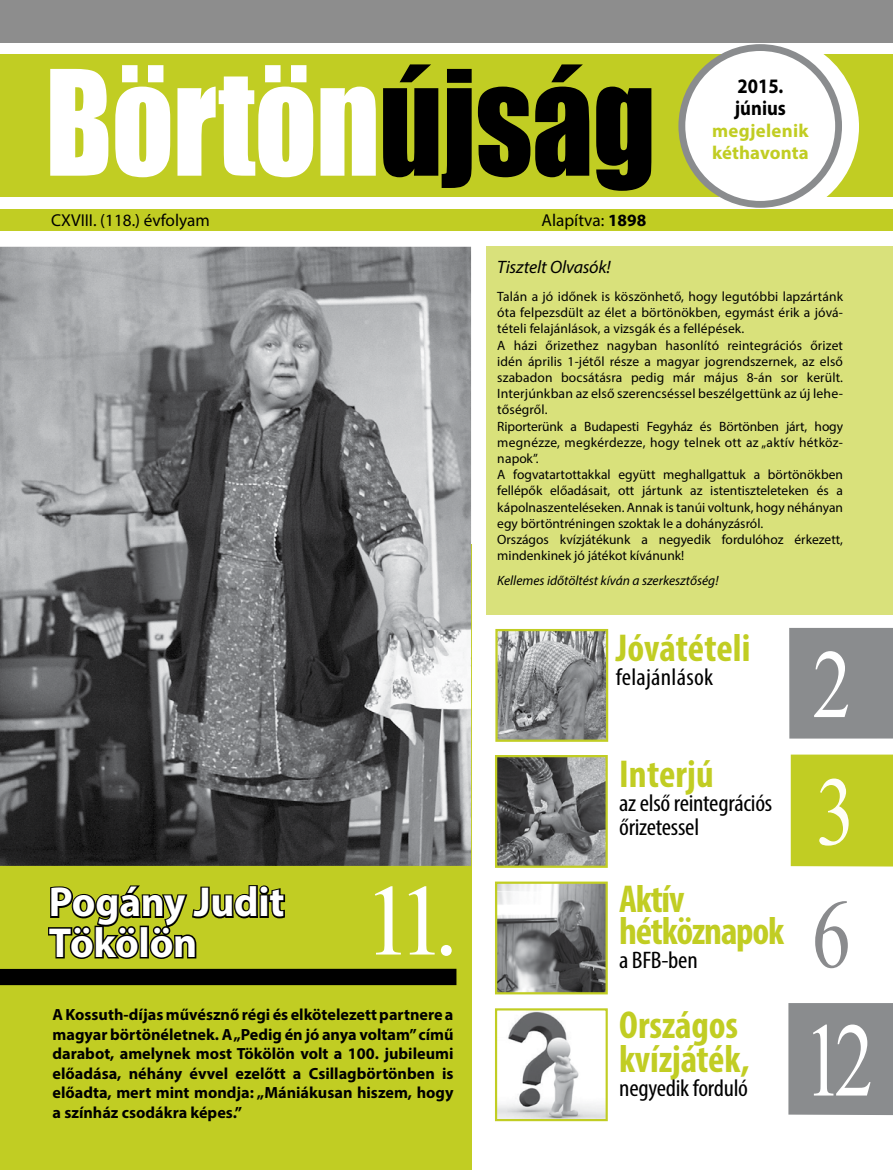
<style>
.page{position:relative;width:893px;height:1170px;background:#fff}
.page>*{position:absolute;margin:0;border:0;box-sizing:border-box;transform-origin:0 0}
.t1{font:135px "Impact";letter-spacing:-.005em;color:#fff;scale:.9 1}
.t2{font:105px "Times New Roman";color:#fff;scale:.75 1}
.t3{font:100.95px "Times New Roman";color:#fff}
.t4{font:97.5px "Times New Roman";color:#fffef6;scale:.8 1}
.t5{font:97.5px "Times New Roman";color:#6d6e71;scale:.8 1}
.t6{font:97.5px "Times New Roman";color:#fff;scale:.8 1}
.t7{font:700 42px/40.5px "Myriad Pro";letter-spacing:-.005em;color:#fff}
.t8{font:700 condensed 39px/34.5px "Myriad Pro";letter-spacing:-.005em;color:#c1cd23}
.t9{font:700 condensed 39px/31.5px "Myriad Pro";letter-spacing:-.03em;color:#c1cd23}
.t10{font:condensed 24px/24px "Myriad Pro";letter-spacing:-.01em;color:#000;scale:1.07 1}
.t11{font:condensed 24px "Myriad Pro";letter-spacing:.01em;color:#000;scale:1.07 1}
.t12{font:700 20.7px/21.9px "Myriad Pro";color:#000;scale:.9 1}
.t13{font:700 18.75px/21.9px "Myriad Pro";letter-spacing:.015em;color:#c1cd23}
.t14{font:italic 18px "Myriad Pro";letter-spacing:-.01em;color:#000}
.t15{font:17.25px "Myriad Pro";color:#000}
.t16{font:700 16.2px/19.5px "Myriad Pro";color:#000;text-align:justify}
.t17{font:13.5px/16.2px "Myriad Pro";letter-spacing:.005em;color:#000}
.t18{font:italic 13.5px "Myriad Pro";color:#000}
.s1{color:#000}
.s2{font-weight:700}
</style>
<div class="page">
<div style="left:0;top:54px;width:893px;height:149px;background:#c1cd23"></div>
<svg style="left:687px;top:45px;width:172px;height:152px"></svg>
<div style="left:0;top:544px;width:471px;height:625px;background:#c1cd23"></div>
<div style="left:0;top:197px;width:893px;height:47px;background:#fff"></div>
<div style="left:0;top:968px;width:456px;height:17px;background:#000"></div>
<div style="left:791px;top:754px;width:102px;height:112px;background:#c1cd23"></div>
<div style="left:0;top:0;width:893px;height:43px;background:#8d8d8d"></div>
<div style="left:0;top:209px;width:893px;height:22px;background:#c1cd23"></div>
<img style="left:0;top:247px;width:471px;height:618px">
<div style="left:486px;top:247px;width:407px;height:368px;background:#d9e17b"></div>
<div style="left:788px;top:1003px;width:105px;height:111px;background:#8a8c8e"></div>
<svg style="left:48px;top:885px;width:238px;height:74px"></svg>
<div style="left:789px;top:628px;width:104px;height:110px;background:#8a8c8e"></div>
<div style="left:682px;top:48px;width:157px;height:156px;background:#fff;border-radius:50%"></div>
<div style="left:678px;top:44px;width:164px;height:164px;border:7px solid #8a8c8e;border-radius:50%"></div>
<img style="left:498px;top:632px;width:107px;height:106px">
<div style="left:495px;top:629px;width:113px;height:112px;border:2px solid #c1cd23"></div>
<img style="left:498px;top:884px;width:107px;height:107px">
<div style="left:495px;top:881px;width:113px;height:113px;border:2px solid #c1cd23"></div>
<img style="left:498px;top:758px;width:107px;height:106px">
<div style="left:495px;top:755px;width:113px;height:112px;border:2px solid #c1cd23"></div>
<img style="left:498px;top:1011px;width:107px;height:107px">
<div style="left:495px;top:1008px;width:113px;height:113px;border:2px solid #c1cd23"></div>
<h1 class="t1" style="left:45px;top:18px;width:680px">Börtön<span class="s1">újság</span></h1>
<p class="t15" style="left:51px;top:210px;width:160px">CXVIII. (118.) évfolyam</p>
<p class="t15" style="left:542px;top:210px;width:106px">Alapítva: <span class="s2">1898</span></p>
<h3 class="t12" style="left:735px;top:74px;width:58px">2015. június</h3>
<h3 class="t13" style="left:712px;top:119px;width:98px">megjelenik kéthavonta</h3>
<h3 class="t14" style="left:497px;top:255px;width:115px">Tisztelt Olvasók!</h3>
<p class="t17" style="left:497px;top:288px;width:347px">Talán a jó időnek is köszönhető, hogy legutóbbi lapzártánk óta felpezsdült az élet a börtönökben, egymást érik a jóvá&shy;tételi felajánlások, a vizsgák és a fellépések.<br>A házi őrizethez nagyban hasonlító reintegrációs őrizet idén április 1-jétől része a magyar jogrendszernek, az első szabadon bocsátásra pedig már május 8-án sor került.<br>Interjúnkban az első szerencséssel beszélgettünk az új lehe&shy;tőségről.<br>Riporterünk a Budapesti Fegyház és Börtönben járt, hogy megnézze, megkérdezze, hogy telnek ott az „aktív hétköz&shy;napok”.<br>A fogvatartottakkal együtt meghallgattuk a börtönökben fellépők előadásait, ott jártunk az istentiszteleteken és a kápolnaszenteléseken. Annak is tanúi voltunk, hogy néhányan egy börtöntréningen szoktak le a dohányzásról.<br>Országos kvízjátékunk a negyedik fordulóhoz érkezett, mindenkinek jó játékot kívánunk!</p>
<p class="t18" style="left:497px;top:572px;width:223px">Kellemes időtöltést kíván a szerkesztőség!</p>
<h3 class="t7" style="left:49px;top:880px;width:237px">Pogány Judit<br>Tökölön</h3>
<h3 class="t3" style="left:363px;top:852px;width:97px">11.</h3>
<p class="t16" style="left:53px;top:1004px;width:402px">A Kossuth-díjas művésznő régi és elkötelezett partnere a magyar börtönéletnek. A „Pedig én jó anya voltam” című darabot, amelynek most Tökölön volt a 100. jubileumi előadása, néhány évvel ezelőtt a Csillagbörtönben is előadta, mert mint mondja: „Mániákusan hiszem, hogy a színház csodákra képes.”</p>
<h3 class="t8" style="left:616px;top:630px;width:136px">Jóvátételi</h3>
<h3 class="t11" style="left:616px;top:662px;width:92px">felajánlások</h3>
<h3 class="t8" style="left:619px;top:755px;width:96px">Interjú</h3>
<h3 class="t10" style="left:619px;top:790px;width:145px">az első reintegrációs őrizetessel</h3>
<h3 class="t9" style="left:619px;top:882px;width:167px">Aktív hétköznapok</h3>
<h3 class="t10" style="left:619px;top:947px;width:75px">a BFB-ben</h3>
<h3 class="t8" style="left:619px;top:1006px;width:132px">Országos kvízjáték,</h3>
<h3 class="t10" style="left:619px;top:1075px;width:122px">negyedik forduló</h3>
<h3 class="t6" style="left:812px;top:618px;width:50px">2</h3>
<h3 class="t4" style="left:816px;top:746px;width:50px">3</h3>
<h3 class="t5" style="left:812px;top:868px;width:50px">6</h3>
<h2 class="t2" style="left:804px;top:989px;width:95px">12</h2>
</div>
